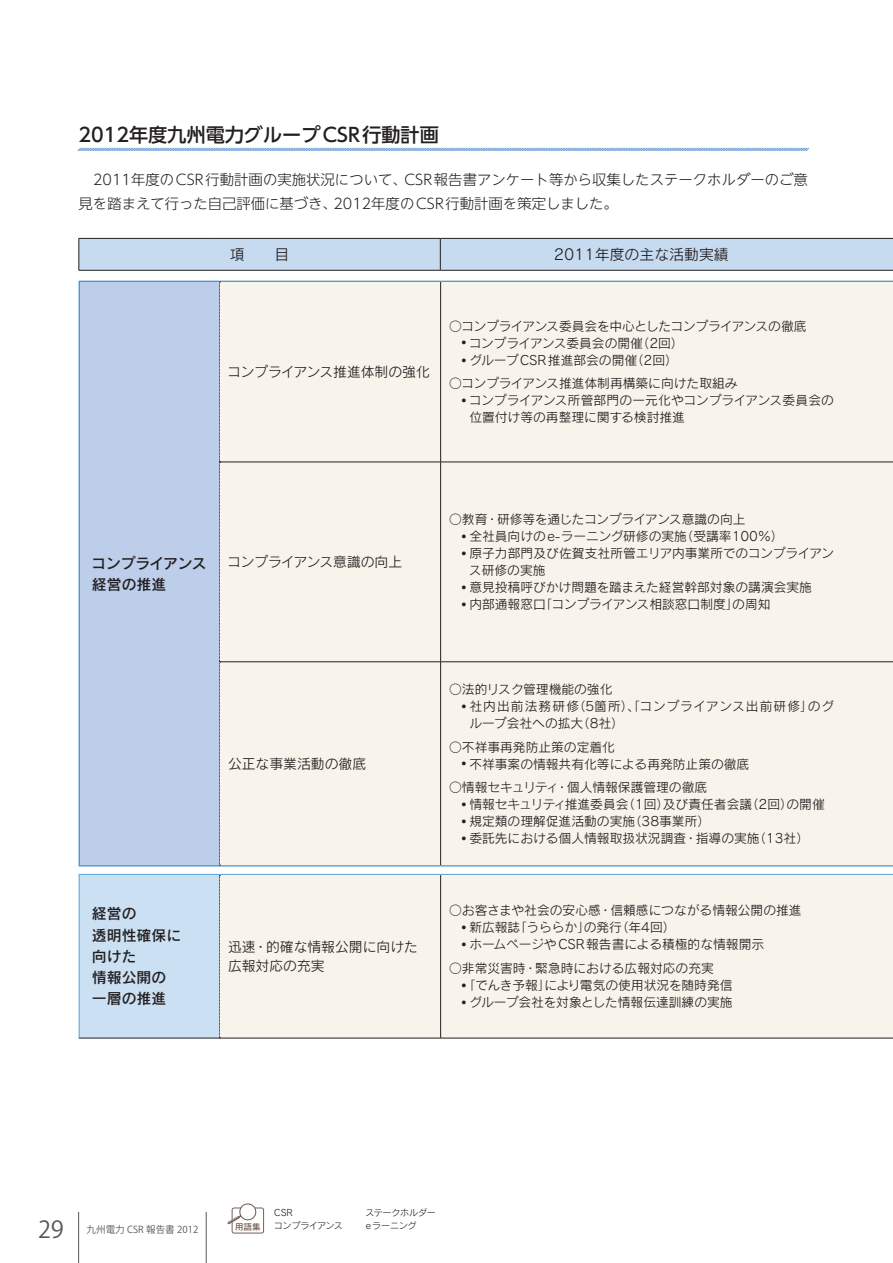
<style>
.page{position:relative;width:893px;height:1263px;background:#fff}
.page>*{position:absolute;margin:0;border:0;box-sizing:border-box;transform-origin:0 0}
.t1{font:23.4px "Koz Go Pro Regular 90 msp RKSJ H";color:#57585a}
.t2{font:19.2px "UD Shin Go Pro Medium 90 msp RKSJ H";color:#231f20}
.t3{font:14.85px/21.3px "Rodin Pro DB 90 msp RKSJ H";color:#231f20}
.t4{font:14.85px "Rodin Pro M 90 msp RKSJ H";color:#231f20}
.t5{font:14.4px/24.5px "UD Shin Go NT Pro Light 90 msp RKSJ H";color:#231f20}
.t6{font:13.8px/19.2px "Rodin Pro M 90 msp RKSJ H";color:#231f20}
.t7{font:12.75px/17px "Rodin Pro M 90 msp RKSJ H";color:#231f20}
.t8{font:12.75px/17px "Rodin Pro M 90 msp RKSJ H";letter-spacing:.06em;color:#231f20}
.t9{font:12.75px "Rodin Pro M 90 msp RKSJ H";letter-spacing:-.04em;color:#231f20}
.t10{font:9.6px "Koz Go Pro Regular 90 msp RKSJ H";color:#57585a}
.t11{font:9px "Rodin Pro M 90 msp RKSJ H";letter-spacing:-.02em;color:#231f20}
.t12{font:9px/13.8px "Rodin Pro M 90 msp RKSJ H";letter-spacing:-.04em;color:#231f20}
.t13{font:8.55px "Rodin Pro DB 90 msp RKSJ H";color:#775f56}
</style>
<div class="page">
<hr style="left:206px;top:1212px;width:1px;height:51px;background:#57585a">
<hr style="left:78px;top:1212px;width:1px;height:51px;background:#57585a">
<div style="left:232px;top:1208px;width:32px;height:25px;border:1px solid #775f56;border-radius:2px"></div>
<svg style="left:227px;top:1203px;width:30px;height:21px"></svg>
<svg style="left:77px;top:147px;width:732px;height:4px;background:#abc7e5"></svg>
<div style="left:219px;top:866px;width:674px;height:172px;background:#f9f4eb"></div>
<div style="left:79px;top:874px;width:140px;height:164px;background:#cbe0f3"></div>
<hr style="left:440px;top:875px;width:1px;height:163px;background:#231f20">
<hr style="left:79px;top:1038px;width:362px;height:1px;background:#231f20">
<hr style="left:441px;top:1038px;width:452px;height:1px;background:#231f20">
<svg style="left:79px;top:238px;width:814px;height:628px;background:#eaeae9"></svg>
<svg style="left:219px;top:875px;width:1px;height:163px"></svg>
<hr style="left:79px;top:874px;width:140px;height:1px;background:#5ba8dc">
<hr style="left:79px;top:875px;width:1px;height:163px;background:#5ba8dc">
<hr style="left:219px;top:874px;width:222px;height:1px;background:#5ba8dc">
<hr style="left:441px;top:874px;width:452px;height:1px;background:#5ba8dc">
<p class="t2" style="left:79px;top:127px;width:362px">2012年度九州電力グループCSR行動計画</p>
<p class="t5" style="left:79px;top:169px;width:731px">　2011年度のCSR行動計画の実施状況について、CSR報告書アンケート等から収集したステークホルダーのご意見を踏まえて行った自己評価に基づき、2012年度のCSR行動計画を策定しました。</p>
<p class="t4" style="left:230px;top:249px;width:61px">項　　目</p>
<p class="t4" style="left:554px;top:249px;width:177px">2011年度の主な活動実績</p>
<p class="t6" style="left:227px;top:364px;width:204px">コンプライアンス推進体制の強化</p>
<p class="t9" style="left:449px;top:321px;width:359px">○コンプライアンス委員会を中心としたコンプライアンスの徹底</p>
<p class="t7" style="left:462px;top:336px;width:223px"><sup>●</sup> コンプライアンス委員会の開催（2回）</p>
<p class="t7" style="left:462px;top:353px;width:217px"><sup>●</sup> グループ CSR推進部会の開催（2回）</p>
<p class="t7" style="left:449px;top:377px;width:290px">○コンプライアンス推進体制再構築に向けた取組み</p>
<p class="t7" style="left:469px;top:394px;width:366px;text-indent:-7px"><sup>●</sup> コンプライアンス所管部門の一元化やコンプライアンス委員会の位置付け等の再整理に関する検討推進</p>
<p class="t3" style="left:91px;top:554px;width:117px">コンプライアンス経営の推進</p>
<p class="t6" style="left:227px;top:554px;width:176px">コンプライアンス意識の向上</p>
<p class="t6" style="left:228px;top:756px;width:140px">公正な事業活動の徹底</p>
<p class="t3" style="left:92px;top:905px;width:91px">経営の<br>透明性確保に向けた<br>情報公開の一層の推進</p>
<p class="t6" style="left:228px;top:939px;width:192px">迅速・的確な情報公開に向けた広報対応の充実</p>
<p class="t7" style="left:449px;top:513px;width:298px">○教育・研修等を通じたコンプライアンス意識の向上</p>
<p class="t7" style="left:462px;top:530px;width:323px"><sup>●</sup> 全社員向けの e-ラーニング研修の実施（受講率100％）</p>
<p class="t7" style="left:469px;top:547px;width:366px;text-indent:-7px"><sup>●</sup> 原子力部門及び佐賀支社所管エリア内事業所でのコンプライアンス研修の実施</p>
<p class="t7" style="left:462px;top:581px;width:352px"><sup>●</sup> 意見投稿呼びかけ問題を踏まえた経営幹部対象の講演会実施</p>
<p class="t7" style="left:462px;top:598px;width:310px"><sup>●</sup> 内部通報窓口「コンプライアンス相談窓口制度」の周知</p>
<p class="t7" style="left:449px;top:683px;width:165px">○法的リスク管理機能の強化</p>
<p class="t8" style="left:469px;top:700px;width:366px;text-indent:-7px"><sup>●</sup> 社内出前法務研修（5箇所）、「コンプライアンス出前研修」のグループ会社への拡大（8社）</p>
<p class="t7" style="left:449px;top:740px;width:167px">○不祥事再発防止策の定着化</p>
<p class="t7" style="left:462px;top:757px;width:289px"><sup>●</sup> 不祥事案の情報共有化等による再発防止策の徹底</p>
<p class="t7" style="left:449px;top:780px;width:260px">○情報セキュリティ・個人情報保護管理の徹底</p>
<p class="t7" style="left:462px;top:797px;width:364px"><sup>●</sup> 情報セキュリティ推進委員会（1回）及び責任者会議（2回）の開催</p>
<p class="t7" style="left:462px;top:814px;width:250px"><sup>●</sup> 規定類の理解促進活動の実施（38事業所）</p>
<p class="t7" style="left:462px;top:832px;width:349px"><sup>●</sup> 委託先における個人情報取扱状況調査・指導の実施（13社）</p>
<p class="t7" style="left:449px;top:904px;width:354px">○お客さまや社会の安心感・信頼感につながる情報公開の推進</p>
<p class="t7" style="left:462px;top:921px;width:215px"><sup>●</sup> 新広報誌「うららか」の発行（年4回）</p>
<p class="t7" style="left:462px;top:938px;width:304px"><sup>●</sup> ホームページや CSR報告書による積極的な情報開示</p>
<p class="t7" style="left:449px;top:961px;width:266px">○非常災害時・緊急時における広報対応の充実</p>
<p class="t7" style="left:462px;top:978px;width:272px"><sup>●</sup> 「でんき予報」により電気の使用状況を随時発信</p>
<p class="t7" style="left:462px;top:995px;width:272px"><sup>●</sup> グループ会社を対象とした情報伝達訓練の実施</p>
<p class="t1" style="left:38px;top:1220px;width:27px">29</p>
<p class="t10" style="left:87px;top:1225px;width:113px">九州電力 CSR 報告書 2012</p>
<p class="t12" style="left:274px;top:1206px;width:71px">CSR<br>コンプライアンス</p>
<p class="t11" style="left:365px;top:1209px;width:72px">ステークホルダー</p>
<p class="t13" style="left:235px;top:1224px;width:27px">用語集</p>
<p class="t11" style="left:366px;top:1223px;width:52px">eラーニング</p>
</div>
